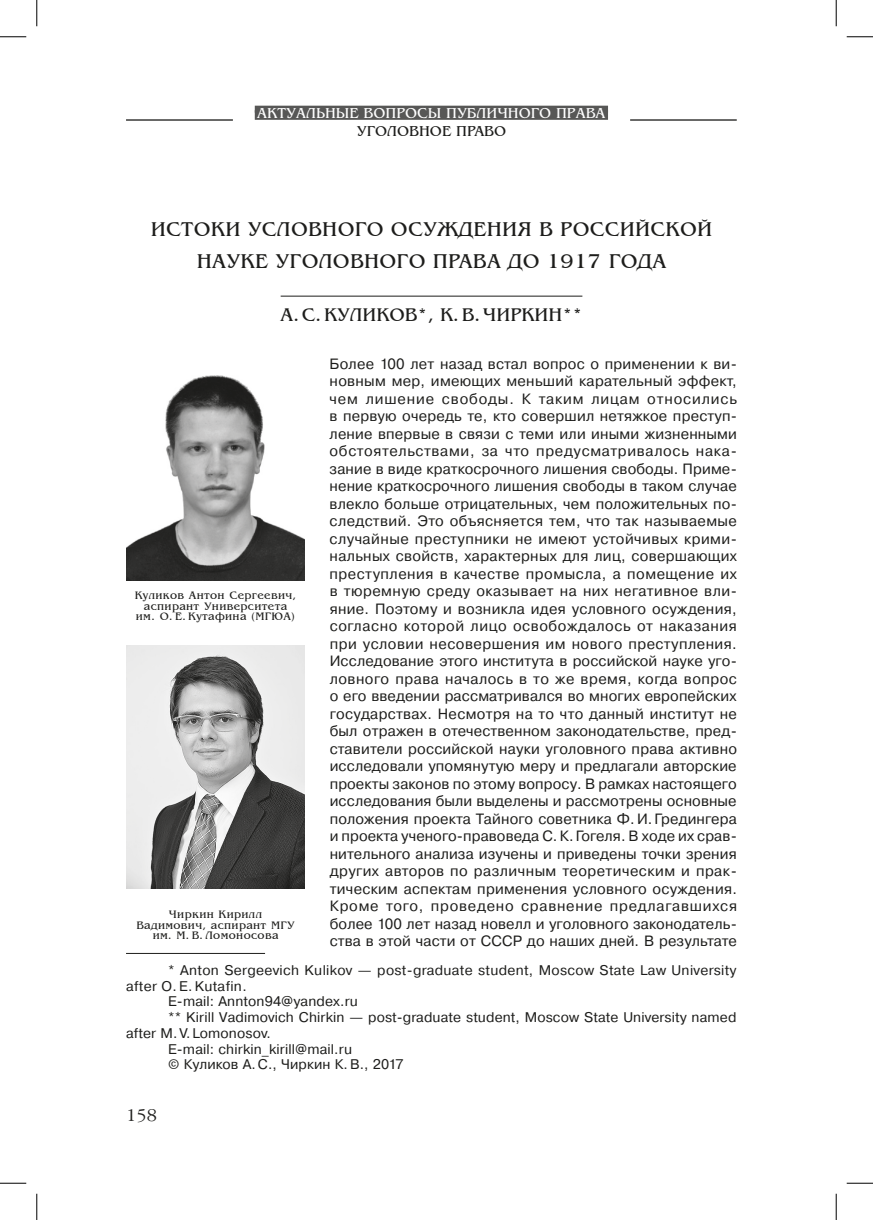
<style>
.page{position:relative;width:873px;height:1220px;background:#fff}
.page>*{position:absolute;margin:0;border:0;box-sizing:border-box;transform-origin:0 0}
._00_Заголовок_статьи{font:21px/31.5px "AG Bengaly";letter-spacing:.015em;color:#1d1d1b;text-align:center}
._00_Автор{font:19.25px "AG Bengaly";color:#1d1d1b}
._00_Основной_стиль{font:300 16.62px "Garamond C";color:#1d1d1b}
.t1{font:15.05px "AG Bengaly";color:#fff}
.t2{font:15.05px "AG Bengaly";color:#1d1d1b}
._00_Аннотация{font:14.88px/17.5px "Pragmatica Pro";letter-spacing:.015em;color:#1d1d1b}
.Сноска{font:14px/15.8px "Pragmatica Pro";letter-spacing:.01em;color:#1d1d1b}
.Сноска_с_линией{font:14px/15.8px "Pragmatica Pro";letter-spacing:.025em;color:#1d1d1b}
.Подрисуночная_подпис{font:11.38px/10.5px "AG Bengaly";letter-spacing:.03em;color:#1d1d1b;text-align:center}
</style>
<div class="page">
<div style="left:255px;top:106px;width:352px;height:7px;background:#575756"></div>
<div style="left:255px;top:110px;width:352px;height:10px;background:#575756"></div>
<hr style="left:630px;top:119px;width:106px;height:2px;background:#1d1d1b">
<hr style="left:126px;top:119px;width:107px;height:2px;background:#1d1d1b">
<hr style="left:280px;top:296px;width:302px;height:1px;background:#1d1d1b">
<img style="left:126px;top:375px;width:178px;height:205px">
<img style="left:126px;top:645px;width:178px;height:243px">
<hr style="left:126px;top:953px;width:139px;height:1px;background:#1d1d1b">
<svg style="left:0;top:36px;width:26px;height:1px"></svg>
<svg style="left:846px;top:36px;width:26px;height:1px"></svg>
<svg style="left:0;top:1182px;width:26px;height:1px"></svg>
<svg style="left:846px;top:1182px;width:26px;height:1px"></svg>
<svg style="left:36px;top:0;width:1px;height:26px"></svg>
<svg style="left:36px;top:1193px;width:1px;height:26px"></svg>
<svg style="left:835px;top:0;width:1px;height:26px"></svg>
<svg style="left:835px;top:1193px;width:1px;height:26px"></svg>
<p class="t1" style="left:257px;top:104px;width:349px">АКТУАЛЬНЫЕ ВОПРОСЫ ПУБЛИЧНОГО ПРАВА</p>
<p class="t2" style="left:356px;top:123px;width:151px">УГОЛОВНОЕ ПРАВО</p>
<p class="_00_Заголовок_статьи" style="left:151px;top:214px;width:562px">ИСТОКИ УСЛОВНОГО ОСУЖДЕНИЯ В РОССИЙСКОЙ<br>НАУКЕ УГОЛОВНОГО ПРАВА ДО 1917 ГОДА</p>
<p class="_00_Автор" style="left:280px;top:305px;width:303px">А.С.КУЛИКОВ*, К.В.ЧИРКИН**</p>
<p class="_00_Аннотация" style="left:329px;top:355px;width:409px">Более 100 лет назад встал вопрос о применении к ви&shy;новным мер, имеющих меньший карательный эффект, чем лишение свободы. К таким лицам относились в первую очередь те, кто совершил нетяжкое преступ&shy;ление впервые в связи с теми или иными жизненными обстоятельствами, за что предусматривалось нака&shy;зание в виде краткосрочного лишения свободы. Приме&shy;нение краткосрочного лишения свободы в таком случае влекло больше отрицательных, чем положительных по&shy;следствий. Это объясняется тем, что так называемые случайные преступники не имеют устойчивых крими&shy;нальных свойств, характерных для лиц, совершающих преступления в качестве промысла, а помещение их в тюремную среду оказывает на них негативное вли&shy;яние. Поэтому и возникла идея условного осуждения, согласно которой лицо освобождалось от наказания при условии несовершения им нового преступления.<br>Исследование этого института в российской науке уго&shy;ловного права началось в то же время, когда вопрос о его введении рассматривался во многих европейских государствах. Несмотря на то что данный институт не был отражен в отечественном законодательстве, пред&shy;ставители российской науки уголовного права активно исследовали упомянутую меру и предлагали авторские проекты законов по этому вопросу. В рамках настоящего исследования были выделены и рассмотрены основные положения проекта Тайного советника Ф. И. Гредингера и проекта ученого-правоведа С.К. Гогеля. В ходе их срав&shy;нительного анализа изучены и приведены точки зрения других авторов по различным теоретическим и прак&shy;тическим аспектам применения условного осуждения.<br>Кроме того, проведено сравнение предлагавшихся более 100 лет назад новелл и уголовного законодатель&shy;ства в этой части от СССР до наших дней. В результате</p>
<p class="Подрисуночная_подпис" style="left:135px;top:590px;width:163px">Куликов Антон Сергеевич, аспирант Университета им. О. Е. Кутафина (МГЮА)</p>
<p class="Подрисуночная_подпис" style="left:136px;top:909px;width:160px">Чиркин Кирилл<br>Вадимович, аспирант МГУ им. М. В. Ломоносова</p>
<p class="Сноска_с_линией" style="left:126px;top:962px;width:611px;text-indent:42px">* Anton Sergeevich Kulikov — post-graduate student, Moscow State Law University after O. E. Kutafin.</p>
<p class="Сноска" style="left:168px;top:994px;width:191px">E-mail: Annton94@yandex.ru</p>
<p class="Сноска" style="left:126px;top:1009px;width:611px;text-indent:42px">** Kirill Vadimovich Chirkin — post-graduate student, Moscow State University named after M.V. Lomonosov.</p>
<p class="Сноска" style="left:168px;top:1041px;width:185px">E-mail: chirkin_kirill@mail.ru</p>
<p class="Сноска" style="left:168px;top:1057px;width:237px">© Куликов А. С., Чиркин К.В., 2017</p>
<p class="_00_Основной_стиль" style="left:126px;top:1105px;width:32px">158</p>
</div>
